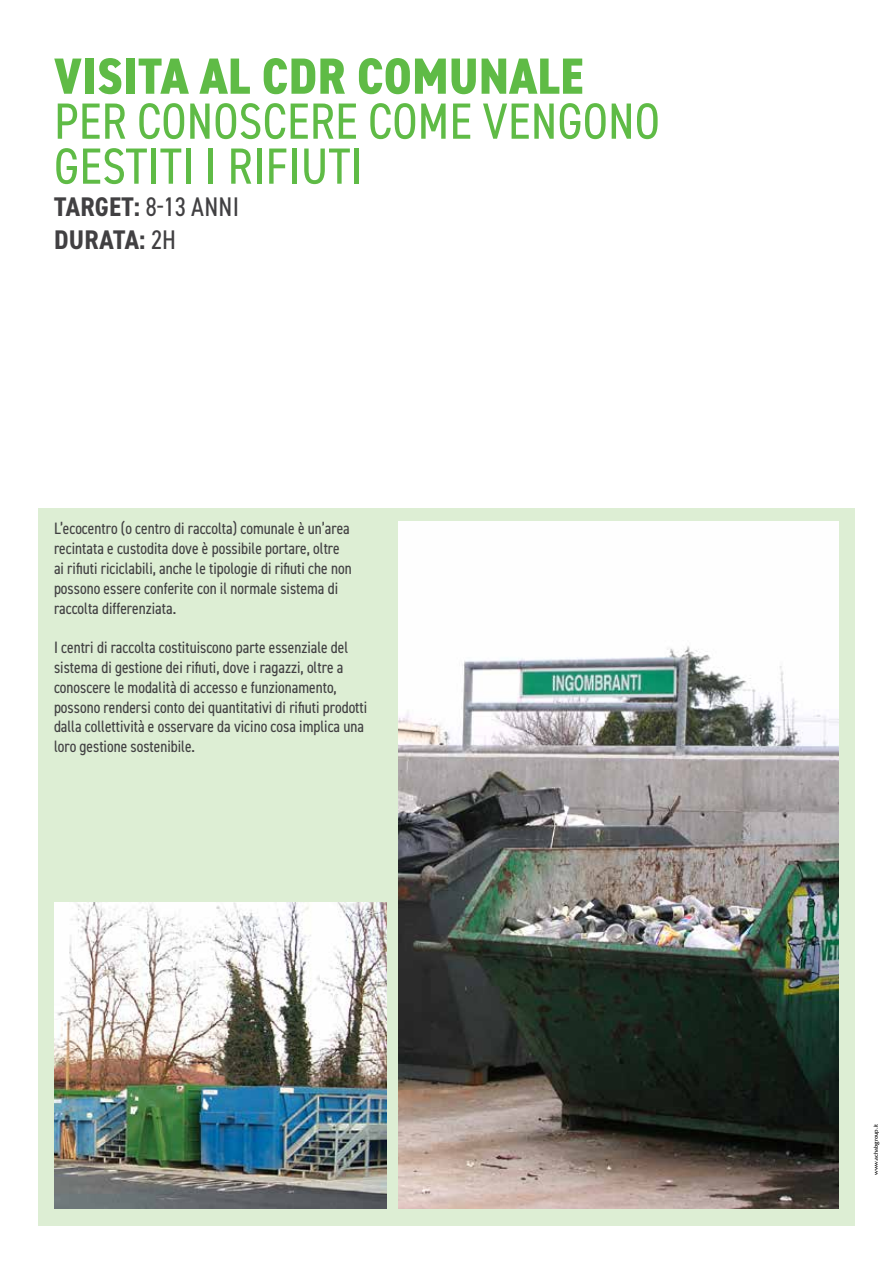
<style>
.page{position:relative;width:893px;height:1263px;background:#fff}
.page>*{position:absolute;margin:0;border:0;box-sizing:border-box;transform-origin:0 0}
.t1{font:condensed 51px/45px "DIN2014";letter-spacing:.01em;color:#5fbb46}
.t2{font:800 condensed 51px "DIN2014";letter-spacing:.01em;color:#5fbb46}
.t3{font:700 condensed 27px/32.4px "DIN2014";letter-spacing:.01em;color:#414042}
.t4{font:condensed 16.5px/19.8px "DIN2014";color:#414042}
.t5{font:6px "Friz Quadrata";color:#000}
.s1{font-weight:400}
</style>
<div class="page">
<div style="left:38px;top:508px;width:817px;height:717px;background:#ddeed4"></div>
<img style="left:54px;top:902px;width:333px;height:307px">
<img style="left:398px;top:521px;width:441px;height:688px">
<h1 class="t2" style="left:54px;top:42px;width:531px">VISITA AL CDR COMUNALE</h1>
<h1 class="t1" style="left:54px;top:97px;width:607px">PER CONOSCERE COME VENGONO<br>GESTITI I RIFIUTI</h1>
<h2 class="t3" style="left:54px;top:190px;width:186px">TARGET: <span class="s1">8-13 ANNI<br></span>DURATA: <span class="s1">2H</span></h2>
<p class="t4" style="left:54px;top:518px;width:299px">L’ecocentro (o centro di raccolta) comunale è un’area recintata e custodita dove è possibile portare, oltre ai rifiuti riciclabili, anche le tipologie di rifiuti che non possono essere conferite con il normale sistema di raccolta differenziata.</p>
<p class="t4" style="left:54px;top:637px;width:315px">I centri di raccolta costituiscono parte essenziale del sistema di gestione dei rifiuti, dove i ragazzi, oltre a conoscere le modalità di accesso e funzionamento, possono rendersi conto dei quantitativi di rifiuti prodotti dalla collettività e osservare da vicino cosa implica una loro gestione sostenibile.</p>
<p class="t5" style="left:873px;top:1175px;width:52px;rotate:-90deg">www.achabgroup.it</p>
</div>
